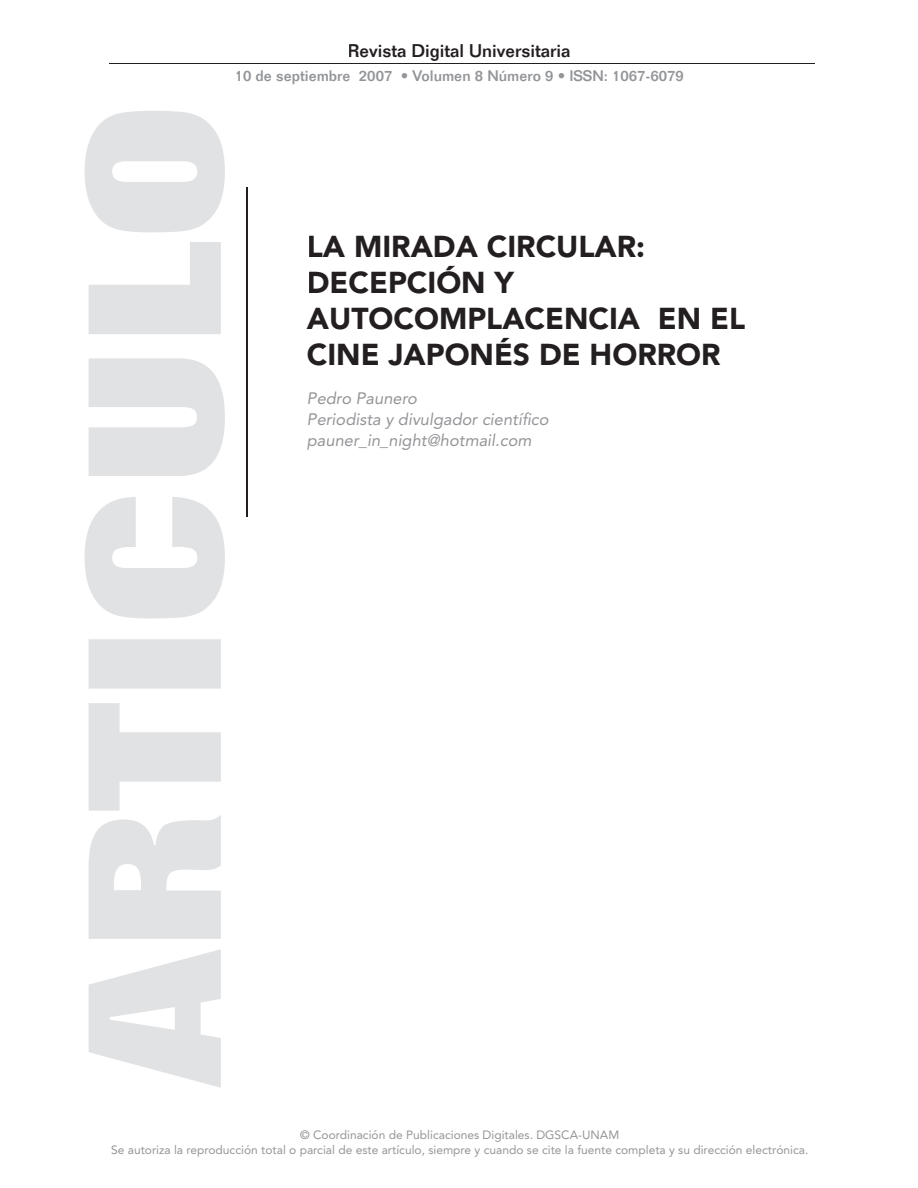
<style>
.page{position:relative;width:918px;height:1188px;background:#fff}
.page>*{position:absolute;margin:0;border:0;box-sizing:border-box;transform-origin:0 0}
.t1{font:900 30px/36px "Avenir";color:#231f20}
.t2{font:500 18px "Folio";color:#231f20}
.t3{font:italic 16.5px/21px "Avenir";color:#939598}
.t4{font:500 15px "Folio";color:#939598}
.t5{font:12px/15px "Avenir";color:#939598;text-align:center}
.s1{color:#808285}
</style>
<div class="page">
<hr style="left:109px;top:63px;width:706px;height:1px;background:#231f20">
<svg style="left:85px;top:111px;width:140px;height:977px;fill:#e1e2e4"></svg>
<hr style="left:246px;top:187px;width:2px;height:330px;background:#231f20">
<h2 class="t2" style="left:348px;top:40px;width:224px">Revista Digital Universitaria</h2>
<p class="t4" style="left:235px;top:67px;width:451px">10 de septiembre 2007 • Volumen 8 Número 9 • ISSN: 1067-6079</p>
<h1 class="t1" style="left:307px;top:228px;width:440px">LA MIRADA CIRCULAR:<br>DECEPCIÓN Y<br>AUTOCOMPLACENCIA EN EL<br>CINE JAPONÉS DE HORROR</h1>
<h3 class="t3" style="left:307px;top:388px;width:243px">Pedro Paunero<br>Periodista y divulgador científico pauner_in_night@hotmail.com</h3>
<p class="t5" style="left:111px;top:1127px;width:699px"><span class="s1">©</span> Coordinación de Publicaciones Digitales. DGSCA-UNAM<br>Se autoriza la reproducción total o parcial de este artículo, siempre y cuando se cite la fuente completa y su dirección electrónica.</p>
</div>
